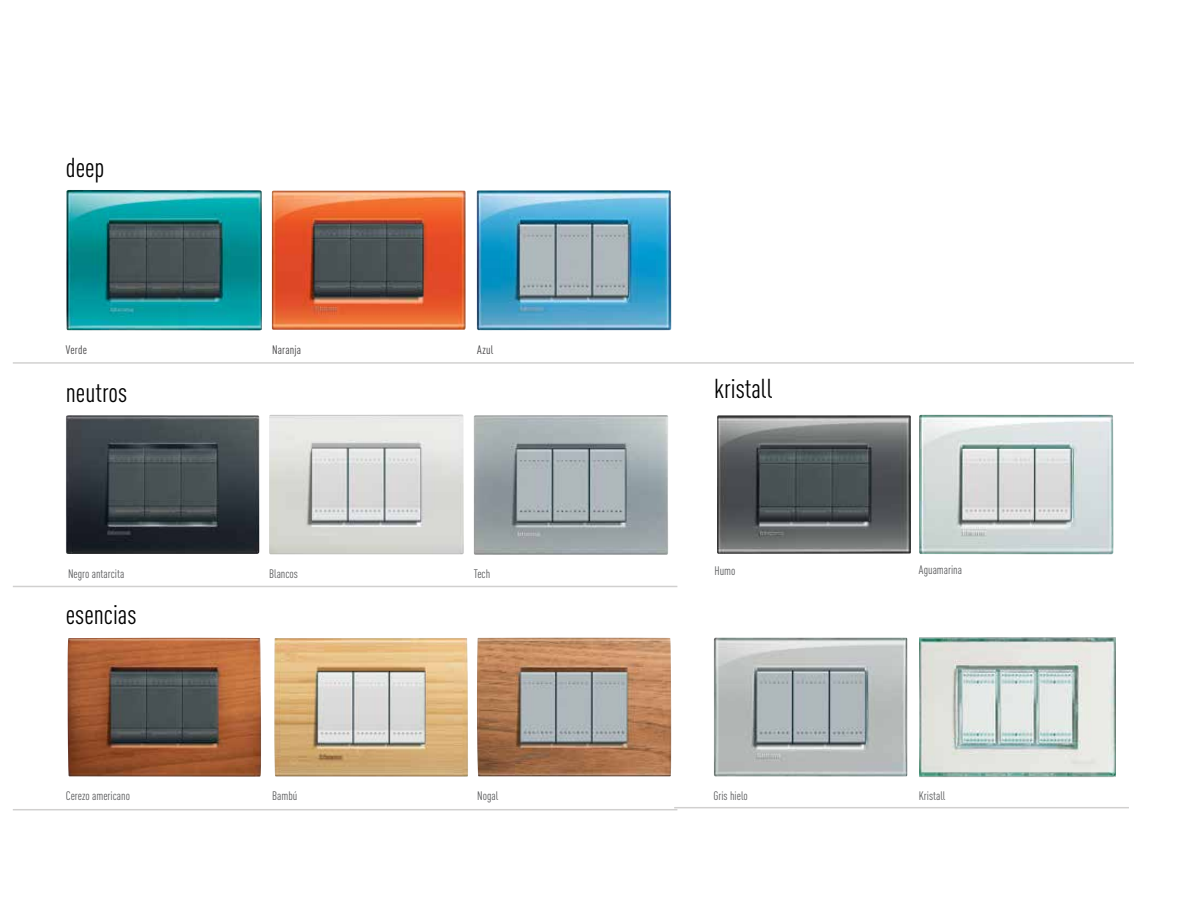
<style>
.page{position:relative;width:1188px;height:918px;background:#fff}
.page>*{position:absolute;margin:0;border:0;box-sizing:border-box;transform-origin:0 0}
.t1{font:condensed 27px "DIN Pro";color:#000}
.t2{font:condensed 12.15px "DIN Pro";color:#58595b}
.t3{font:condensed 12.15px "DIN Pro";letter-spacing:.01em;color:#414042}
</style>
<div class="page">
<hr style="left:674px;top:807px;width:455px;height:1px;background:#656361">
<hr style="left:13px;top:362px;width:1121px;height:2px;background:#656361">
<hr style="left:13px;top:586px;width:664px;height:1px;background:#656361">
<img style="left:68px;top:638px;width:193px;height:139px">
<img style="left:274px;top:638px;width:194px;height:139px">
<img style="left:66px;top:190px;width:196px;height:140px">
<img style="left:272px;top:191px;width:194px;height:139px">
<img style="left:714px;top:638px;width:193px;height:138px">
<img style="left:269px;top:415px;width:195px;height:139px">
<img style="left:919px;top:637px;width:197px;height:140px">
<img style="left:66px;top:415px;width:193px;height:139px">
<img style="left:477px;top:190px;width:194px;height:140px">
<img style="left:477px;top:638px;width:194px;height:138px">
<img style="left:717px;top:415px;width:194px;height:139px">
<img style="left:919px;top:415px;width:195px;height:139px">
<img style="left:474px;top:415px;width:194px;height:140px">
<hr style="left:13px;top:809px;width:664px;height:1px;background:#656361">
<h1 class="t1" style="left:66px;top:152px;width:40px">deep</h1>
<p class="t3" style="left:66px;top:342px;width:23px">Verde</p>
<p class="t3" style="left:272px;top:342px;width:30px">Naranja</p>
<p class="t3" style="left:477px;top:342px;width:18px">Azul</p>
<h1 class="t1" style="left:66px;top:377px;width:63px">neutros</h1>
<h1 class="t1" style="left:714px;top:373px;width:60px">kristall</h1>
<p class="t2" style="left:68px;top:566px;width:58px">Negro antarcita</p>
<p class="t2" style="left:269px;top:566px;width:30px">Blancos</p>
<p class="t2" style="left:474px;top:566px;width:18px">Tech</p>
<h1 class="t1" style="left:66px;top:599px;width:72px">esencias</h1>
<p class="t2" style="left:66px;top:789px;width:66px">Cerezo americano</p>
<p class="t2" style="left:272px;top:789px;width:27px">Bambú</p>
<p class="t2" style="left:477px;top:789px;width:23px">Nogal</p>
<p class="t2" style="left:714px;top:563px;width:22px">Humo</p>
<p class="t2" style="left:919px;top:562px;width:45px">Aguamarina</p>
<p class="t2" style="left:713px;top:789px;width:36px">Gris hielo</p>
<p class="t2" style="left:919px;top:789px;width:28px">Kristall</p>
</div>
